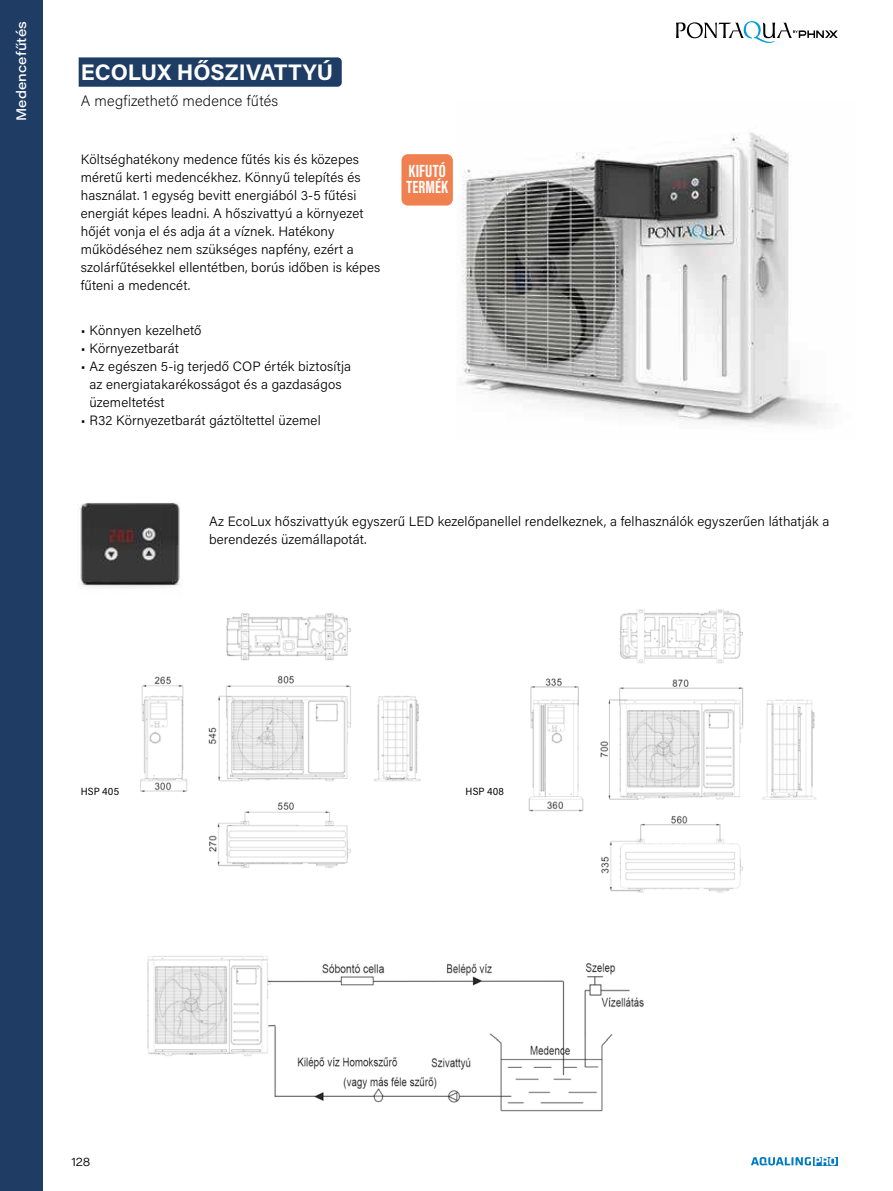
<style>
.page{position:relative;width:893px;height:1191px;background:#fff}
.page>*{position:absolute;margin:0;border:0;box-sizing:border-box;transform-origin:0 0}
.t1{font:700 22.5px "Acumin Pro";letter-spacing:.005em;color:#fff}
.t2{font:700 18.15px/15.9px "Acumin Pro Extra Cond";letter-spacing:.015em;color:#fff}
.t3{font:200 15px "Acumin Pro";letter-spacing:.01em;color:#000}
.t4{font:300 13.5px/18px "Acumin Pro";letter-spacing:.01em;color:#000}
.t5{font:500 13.5px "Acumin Pro Wide";letter-spacing:.01em;color:#fff}
.t6{font:300 12px "Acumin Pro Wide";color:#000}
.t7{font:10.5px "Acumin Pro Semi Cond";letter-spacing:.02em;color:#000}
</style>
<div class="page">
<svg style="left:836px;top:1157px;width:2px;height:8px"></svg>
<svg style="left:751px;top:1157px;width:85px;height:8px"></svg>
<img style="left:462px;top:132px;width:367px;height:293px">
<svg style="left:79px;top:57px;width:263px;height:30px;background:#244167"></svg>
<img style="left:77px;top:502px;width:103px;height:86px">
<img style="left:140px;top:613px;width:281px;height:255px">
<img style="left:528px;top:609px;width:289px;height:284px">
<img style="left:147px;top:956px;width:497px;height:156px">
<svg style="left:676px;top:21px;width:162px;height:22px"></svg>
<div style="left:401px;top:154px;width:52px;height:52px;background:#f08050;border-radius:6px"></div>
<div style="left:0;top:0;width:43px;height:1191px;background:#1f3d64"></div>
<p class="t5" style="left:16px;top:121px;width:101px;rotate:-90deg">Medencefűtés</p>
<h1 class="t1" style="left:81px;top:60px;width:254px">ECOLUX HŐSZIVATTYÚ</h1>
<p class="t3" style="left:81px;top:92px;width:199px">A megfizethető medence fűtés</p>
<p class="t4" style="left:81px;top:151px;width:301px">Költséghatékony medence fűtés kis és közepes méretű kerti medencékhez. Könnyű telepítés és használat. 1 egység bevitt energiából 3-5 fűtési energiát képes leadni. A hőszivattyú a környezet hőjét vonja el és adja át a víznek. Hatékony működéséhez nem szükséges napfény, ezért a szolárfűtésekkel ellentétben, borús időben is képes fűteni a medencét.</p>
<p class="t4" style="left:81px;top:321px;width:122px">• Könnyen kezelhető</p>
<p class="t4" style="left:81px;top:339px;width:100px">• Környezetbarát</p>
<p class="t4" style="left:89px;top:357px;width:263px;text-indent:-9px">• Az egészen 5-ig terjedő COP érték biztosítja az energiatakarékosságot és a gazdaságos üzemeltetést</p>
<p class="t4" style="left:81px;top:411px;width:241px">• R32 Környezetbarát gáztöltettel üzemel</p>
<h2 class="t2" style="left:406px;top:163px;width:43px">KIFUTÓ<br>TERMÉK</h2>
<p class="t4" style="left:209px;top:512px;width:622px">Az EcoLux hőszivattyúk egyszerű LED kezelőpanellel rendelkeznek, a felhasználók egyszerűen láthatják a berendezés üzemállapotát.</p>
<p class="t7" style="left:81px;top:786px;width:40px">HSP 405</p>
<p class="t7" style="left:466px;top:786px;width:40px">HSP 408</p>
<p class="t6" style="left:71px;top:1154px;width:20px">128</p>
</div>
